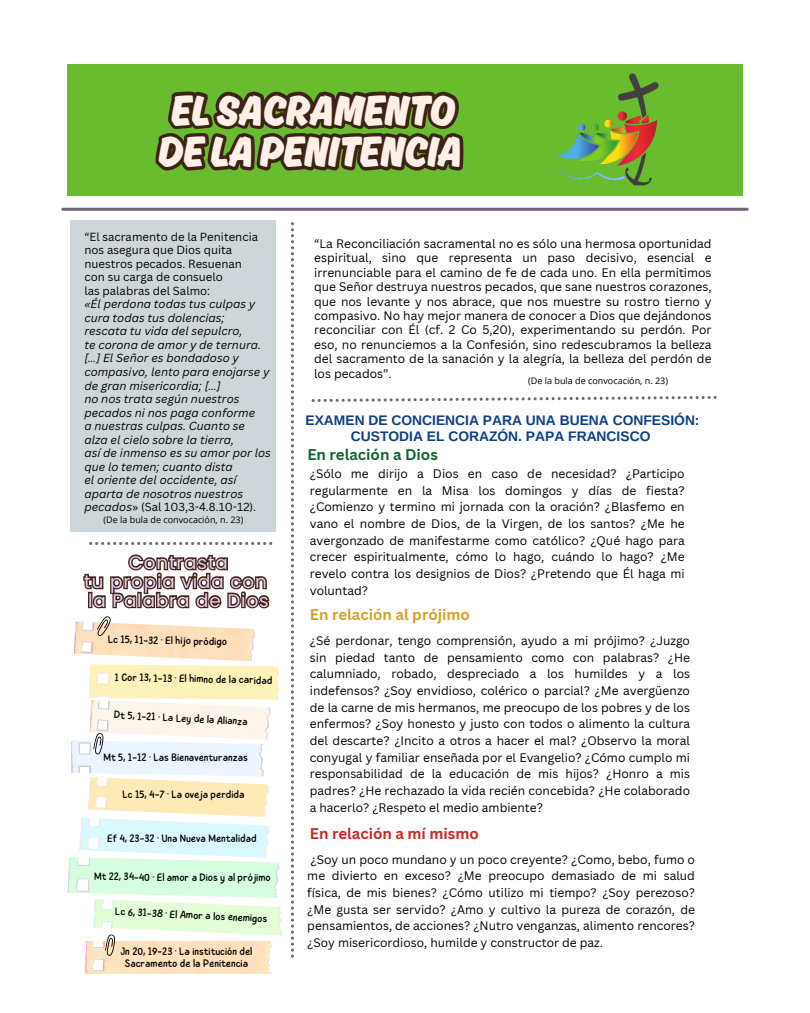
<style>
.page{position:relative;width:810px;height:1013px;background:#fff}
.page>*{position:absolute;margin:0;border:0;box-sizing:border-box;transform-origin:0 0}
.t1{font:700 45px/41.5px "Ahkio";color:#fff0e7}
.t2{font:18.3px/19px "Poppins";letter-spacing:.05em;color:#e8cef4;text-align:center}
.t3{font:700 15px "Canva Sans";color:#d6a226}
.t4{font:700 15px "Canva Sans";color:#cd2520}
.t5{font:700 15px "Canva Sans";color:#106432}
.t6{font:700 13.8px/16.2px "Arimo";color:#0a4089;text-align:center}
.t7{font:12px/16.7px "Canva Sans";color:#000;text-align:justify}
.t8{font:italic 11.4px/13.5px "Canva Sans";color:#000}
.t9{font:11.4px/13.5px "Canva Sans";color:#000}
.t10{font:10.8px/11.7px "Childos Arabic";color:#000;text-align:center}
.t11{font:9px "Open Sans";color:#000}
.s1{font-style:normal}
</style>
<div class="page">
<svg style="left:291px;top:300px;width:3px;height:657px"></svg>
<hr style="left:63px;top:208px;width:684px;height:3px;background:#756479">
<div style="left:70px;top:220px;width:206px;height:312px;background:#ced6da"></div>
<div style="left:67px;top:64px;width:675px;height:131px;background:#6abc2f"></div>
<svg style="left:151px;top:91px;width:317px;height:207px"></svg>
<img style="left:548px;top:73px;width:111px;height:113px">
<svg style="left:312px;top:396px;width:405px;height:6px"></svg>
<svg style="left:89px;top:542px;width:183px;height:3px"></svg>
<svg style="left:83px;top:554px;width:187px;height:55px"></svg>
<img style="left:89px;top:664px;width:190px;height:35px">
<img style="left:89px;top:699px;width:190px;height:41px">
<img style="left:88px;top:776px;width:181px;height:41px">
<img style="left:71px;top:740px;width:193px;height:36px">
<img style="left:79px;top:817px;width:191px;height:39px">
<img style="left:67px;top:856px;width:227px;height:42px">
<img style="left:93px;top:898px;width:199px;height:37px">
<img style="left:85px;top:941px;width:187px;height:32px">
<img style="left:73px;top:621px;width:182px;height:40px">
<svg style="left:97px;top:616px;width:14px;height:20px"></svg>
<svg style="left:93px;top:733px;width:11px;height:21px"></svg>
<svg style="left:105px;top:934px;width:10px;height:21px"></svg>
<h1 class="t1" style="left:158px;top:89px;width:305px">EL SACRAMENTO<br>DE LA PENITENCIA</h1>
<p class="t9" style="left:84px;top:230px;width:175px">“El sacramento de la Penitencia nos asegura que Dios quita nuestros pecados. Resuenan con su carga de consuelo<br>las palabras del Salmo:</p>
<p class="t8" style="left:84px;top:297px;width:188px">«Él perdona todas tus culpas y cura todas tus dolencias;<br>rescata tu vida del sepulcro,<br>te corona de amor y de ternura. […] El Señor es bondadoso y compasivo, lento para enojarse y de gran misericordia; […]<br>no nos trata según nuestros pecados ni nos paga conforme<br>a nuestras culpas. Cuanto se alza el cielo sobre la tierra,<br>así de inmenso es su amor por los que lo temen; cuanto dista<br>el oriente del occidente, así aparta de nosotros nuestros pecados<span class="s1">» (Sal 103,3-4.8.10-12).</span></p>
<p class="t11" style="left:104px;top:513px;width:141px">(De la bula de convocación, n. 23)</p>
<h2 class="t2" style="left:84px;top:553px;width:186px">Contrasta<br>tu propia vida con la Palabra de Dios</h2>
<p class="t10" style="left:108px;top:634px;width:121px;rotate:1deg">Lc 15, 11-32 · El hijo pródigo</p>
<p class="t10" style="left:115px;top:671px;width:159px;rotate:1deg">1 Cor 13, 1-13 · El himno de la caridad</p>
<p class="t10" style="left:114px;top:709px;width:135px;rotate:3deg">Dt 5, 1-21 · La Ley de la Alianza</p>
<p class="t10" style="left:104px;top:751px;width:146px">Mt 5, 1-12 · Las Bienaventuranzas</p>
<p class="t10" style="left:122px;top:788px;width:124px">Lc 15, 4-7 · La oveja perdida</p>
<p class="t10" style="left:107px;top:832px;width:151px">Ef 4, 23-32 · Una Nueva Mentalidad</p>
<p class="t10" style="left:94px;top:871px;width:178px">Mt 22, 34-40 · El amor a Dios y al prójimo</p>
<p class="t10" style="left:115px;top:905px;width:154px;rotate:3deg">Lc 6, 31-38 · El Amor a los enemigos</p>
<p class="t10" style="left:121px;top:945px;width:133px">Jn 20, 19-23 · La institución del<br>Sacramento de la Penitencia</p>
<p class="t7" style="left:314px;top:236px;width:399px;line-height:14.4px">“La Reconciliación sacramental no es sólo una hermosa oportunidad espiritual, sino que representa un paso decisivo, esencial e irrenunciable para el camino de fe de cada uno. En ella permitimos que Señor destruya nuestros pecados, que sane nuestros corazones, que nos levante y nos abrace, que nos muestre su rostro tierno y compasivo. No hay mejor manera de conocer a Dios que dejándonos reconciliar con Él (cf. 2 Co 5,20), experimentando su perdón. Por eso, no renunciemos a la Confesión, sino redescubramos la belleza del sacramento de la sanación y la alegría, la belleza del perdón de los pecados”.</p>
<p class="t11" style="left:528px;top:374px;width:141px">(De la bula de convocación, n. 23)</p>
<p class="t6" style="left:306px;top:412px;width:396px">EXAMEN DE CONCIENCIA PARA UNA BUENA CONFESIÓN:<br>CUSTODIA EL CORAZÓN. PAPA FRANCISCO</p>
<p class="t5" style="left:307px;top:445px;width:132px">En relación a Dios</p>
<p class="t7" style="left:310px;top:465px;width:376px">¿Sólo me dirijo a Dios en caso de necesidad? ¿Participo regularmente en la Misa los domingos y días de fiesta? ¿Comienzo y termino mi jornada con la oración? ¿Blasfemo en vano el nombre de Dios, de la Virgen, de los santos? ¿Me he avergonzado de manifestarme como católico? ¿Qué hago para crecer espiritualmente, cómo lo hago, cuándo lo hago? ¿Me revelo contra los designios de Dios? ¿Pretendo que Él haga mi voluntad?</p>
<p class="t3" style="left:310px;top:606px;width:162px">En relación al prójimo</p>
<p class="t7" style="left:310px;top:632px;width:382px">¿Sé perdonar, tengo comprensión, ayudo a mi prójimo? ¿Juzgo sin piedad tanto de pensamiento como con palabras? ¿He calumniado, robado, despreciado a los humildes y a los indefensos? ¿Soy envidioso, colérico o parcial? ¿Me avergüenzo de la carne de mis hermanos, me preocupo de los pobres y de los enfermos? ¿Soy honesto y justo con todos o alimento la cultura del descarte? ¿Incito a otros a hacer el mal? ¿Observo la moral conyugal y familiar enseñada por el Evangelio? ¿Cómo cumplo mi responsabilidad de la educación de mis hijos? ¿Honro a mis padres? ¿He rechazado la vida recién concebida? ¿He colaborado a hacerlo? ¿Respeto el medio ambiente?</p>
<p class="t4" style="left:310px;top:824px;width:170px">En relación a mí mismo</p>
<p class="t7" style="left:307px;top:851px;width:389px">¿Soy un poco mundano y un poco creyente? ¿Como, bebo, fumo o me divierto en exceso? ¿Me preocupo demasiado de mi salud física, de mis bienes? ¿Cómo utilizo mi tiempo? ¿Soy perezoso? ¿Me gusta ser servido? ¿Amo y cultivo la pureza de corazón, de pensamientos, de acciones? ¿Nutro venganzas, alimento rencores? ¿Soy misericordioso, humilde y constructor de paz.</p>
</div>
